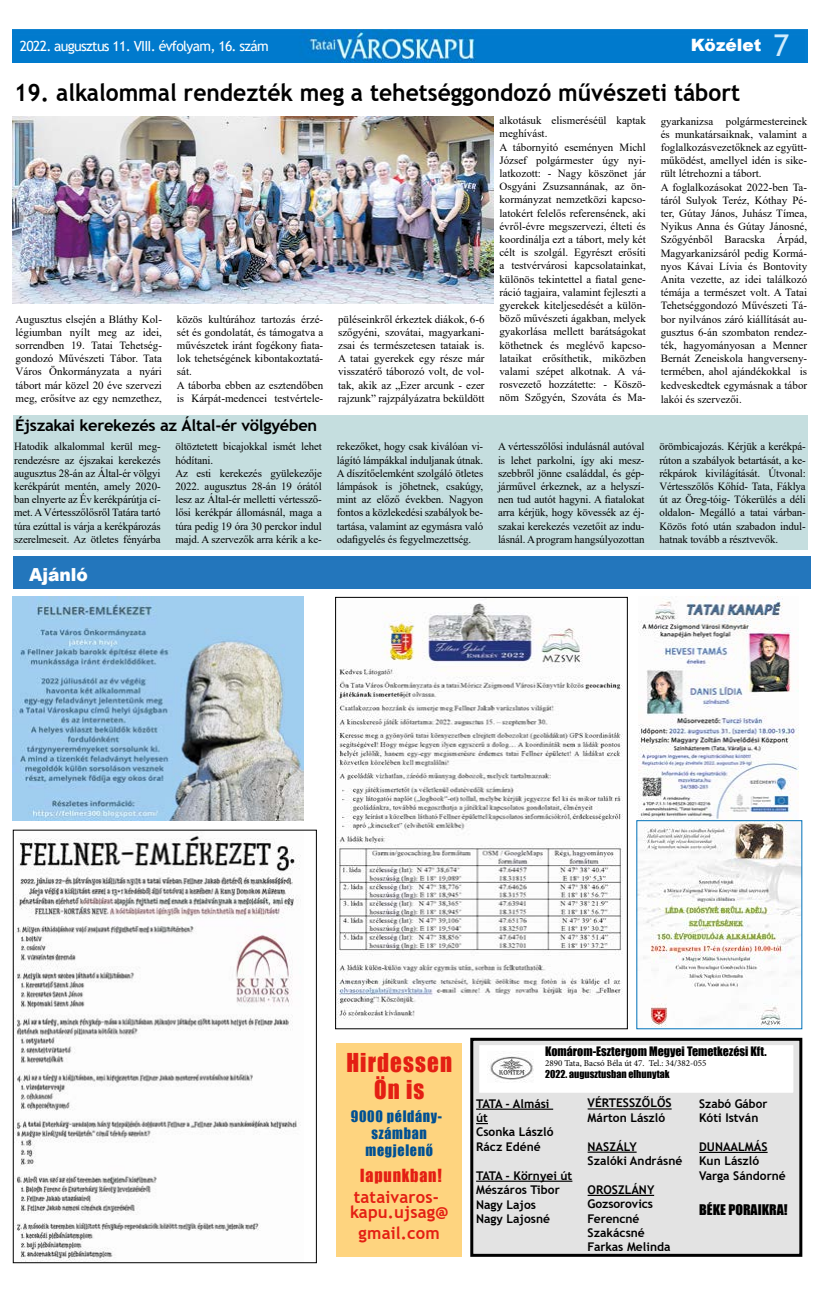
<style>
.page{position:relative;width:820px;height:1293px;background:#fff}
.page>*{position:absolute;margin:0;border:0;box-sizing:border-box;transform-origin:0 0}
.t1{font:700 24px "Trebuchet MS";color:#000;scale:.95 1}
.t2{font:23.9px/27.6px "Impact";letter-spacing:.05em;color:#e41f13;text-align:center;scale:.96 1}
.t3{font:900 18px "Arial";color:#fff;scale:.95 1}
.t4{font:700 17px/15px "Trebuchet MS";letter-spacing:.01em;color:#e41f13}
.t5{font:900 17px "Arial";color:#fff}
.t6{font:16.6px "Impact";letter-spacing:.05em;color:#e41f13;scale:.96 1}
.t7{font:700 16px "Trebuchet MS";letter-spacing:-.02em;color:#000}
.t8{font:14.6px/16.8px "Impact";letter-spacing:.05em;color:#005093;text-align:center;scale:.96 1}
.t9{font:14px "Trebuchet MS";letter-spacing:-.05em;color:#fff}
.t10{font:13.5px "Impact";color:#000}
.t11{font:700 12px/14.4px "Trebuchet MS";color:#000}
.t12{font:12px "Impact";color:#000}
.t13{font:11px/13.2px "Times New Roman";color:#000;text-align:justify}
.t14{font:10px "Impact";color:#000}
.t15{font:9px "Minion Pro";color:#000}
.s1{font-family:"Trebuchet MS";font-weight:400;font-size:30px;color:#d0ebfc}
</style>
<div class="page">
<img style="left:13px;top:30px;width:793px;height:33px">
<img style="left:13px;top:117px;width:480px;height:187px">
<div style="left:13px;top:556px;width:797px;height:33px;background:#2376bc"></div>
<img style="left:638px;top:597px;width:160px;height:223px">
<img style="left:638px;top:822px;width:162px;height:205px">
<img style="left:337px;top:603px;width:286px;height:417px">
<div style="left:335px;top:597px;width:292px;height:432px;border:1px solid #000"></div>
<div style="left:471px;top:1039px;width:329px;height:216px;background:#e3e3e3"></div>
<hr style="left:476px;top:1108px;width:77px;height:1px;background:#000">
<svg style="left:476px;top:1123px;width:12px;height:1px"></svg>
<hr style="left:476px;top:1180px;width:96px;height:1px;background:#000">
<hr style="left:587px;top:1108px;width:84px;height:1px;background:#000">
<hr style="left:587px;top:1151px;width:49px;height:1px;background:#000">
<hr style="left:587px;top:1194px;width:67px;height:2px;background:#000">
<hr style="left:699px;top:1151px;width:68px;height:2px;background:#000">
<div style="left:470px;top:1037px;width:332px;height:219px;border:3px solid #000"></div>
<div style="left:477px;top:1043px;width:317px;height:51px;background:#fff"></div>
<div style="left:476px;top:1042px;width:320px;height:53px;border:3px solid #e3e3e3"></div>
<img style="left:488px;top:1056px;width:45px;height:26px">
<img style="left:15px;top:835px;width:286px;height:426px">
<div style="left:13px;top:829px;width:304px;height:434px;border:1px solid #000"></div>
<img style="left:12px;top:597px;width:291px;height:223px">
<div style="left:13px;top:415px;width:793px;height:135px;background:#c5dedf"></div>
<div style="left:336px;top:1043px;width:125px;height:213px;background:#fed47f"></div>
<p class="t9" style="left:20px;top:37px;width:250px">2022. augusztus 11. VIII. évfolyam, 16. szám</p>
<h3 class="t5" style="left:690px;top:33px;width:100px">Közélet <span class="s1">7</span></h3>
<h1 class="t1" style="left:14px;top:78px;width:765px">19. alkalommal rendezték meg a tehetséggondozó művészeti tábort</h1>
<p class="t13" style="left:16px;top:312px;width:148px">Augusztus elsején a Bláthy Kol&shy;légiumban nyílt meg az idei, sorrendben 19. Tatai Tehetség&shy;gondozó Művészeti Tábor. Tata Város Önkormányzata a nyári tábort már közel 20 éve szervezi meg, erősítve az egy nemzethez,</p>
<p class="t13" style="left:177px;top:312px;width:148px;text-align:left">közös kultúrához tartozás érzé&shy;sét és gondolatát, és támogatva a művészetek iránt fogékony fiata&shy;lok tehetségének kibontakoztatá&shy;sát.<br>A táborba ebben az esztendőben is Kárpát-medencei testvértele-</p>
<p class="t13" style="left:338px;top:312px;width:148px">püléseinkről érkeztek diákok, 6-6 szőgyéni, szovátai, magyarkani&shy;zsai és természetesen tataiak is.<br>A tatai gyerekek egy része már visszatérő táborozó volt, de vol&shy;tak, akik az „Ezer arcunk - ezer rajzunk” rajzpályázatra beküldött</p>
<h3 class="t7" style="left:15px;top:415px;width:303px">Éjszakai kerekezés az Által-ér völgyében</h3>
<p class="t13" style="left:499px;top:113px;width:148px;text-align:left">alkotásuk elismeréséül kaptak meghívást.<br>A tábornyitó eseményen Michl<br>József polgármester úgy nyi&shy;latkozott: - Nagy köszönet jár<br>Osgyáni Zsuzsannának, az ön&shy;kormányzat nemzetközi kapcso&shy;latokért felelős referensének, aki évről-évre megszervezi, élteti és koordinálja ezt a tábort, mely két célt is szolgál. Egyrészt erősíti a testvérvárosi kapcsolatainkat, különös tekintettel a fiatal gene&shy;ráció tagjaira, valamint fejleszti a gyerekek kiteljesedését a külön&shy;böző művészeti ágakban, melyek gyakorlása mellett barátságokat köthetnek és meglévő kapcso&shy;lataikat erősíthetik, miközben valami szépet alkotnak. A vá&shy;rosvezető hozzátette: - Köszö&shy;nöm Szőgyén, Szováta és Ma-</p>
<p class="t13" style="left:660px;top:114px;width:148px;text-align:left">gyarkanizsa polgármestereinek és munkatársaiknak, valamint a foglalkozásvezetőknek az együtt&shy;működést, amellyel idén is sike&shy;rült létrehozni a tábort.<br>A foglalkozásokat 2022-ben Ta&shy;táról Sulyok Teréz, Kóthay Pé&shy;ter, Gútay János, Juhász Tímea,<br>Nyikus Anna és Gútay Jánosné,<br>Szőgyénből Baracska Árpád,<br>Magyarkanizsáról pedig Kormá&shy;nyos Kávai Lívia és Bontovity<br>Anita vezette, az idei találkozó témája a természet volt. A Tatai<br>Tehetséggondozó Művészeti Tá&shy;bor nyilvános záró kiállítását au&shy;gusztus 6-án szombaton rendez&shy;ték, hagyományosan a Menner<br>Bernát Zeneiskola hangverseny&shy;termében, ahol ajándékokkal is kedveskedtek egymásnak a tábor</p>
<p class="t13" style="left:660px;top:392px;width:82px">lakói és szervezői.</p>
<p class="t13" style="left:14px;top:440px;width:148px">Hatodik alkalommal kerül meg&shy;rendezésre az éjszakai kerekezés augusztus 28-án az Által-ér völgyi kerékpárút mentén, amely 2020- ban elnyerte az Év kerékpárútja cí&shy;met. A Vértesszőlősről Tatára tartó túra ezúttal is várja a kerékpározás szerelmeseit. Az ötletes fényárba</p>
<p class="t13" style="left:175px;top:440px;width:148px;text-align:left">öltöztetett bicajokkal ismét lehet hódítani.<br>Az esti kerekezés gyülekezője<br>2022. augusztus 28-án 19 órától lesz az Által-ér melletti vértessző&shy;lősi kerékpár állomásnál, maga a túra pedig 19 óra 30 perckor indul majd. A szervezők arra kérik a ke-</p>
<p class="t13" style="left:336px;top:440px;width:148px">rekezőket, hogy csak kiválóan vi&shy;lágító lámpákkal induljanak útnak.<br>A díszítőelemként szolgáló ötletes lámpások is jöhetnek, csakúgy, mint az előző években. Nagyon fontos a közlekedési szabályok be&shy;tartása, valamint az egymásra való odafigyelés és fegyelmezettség.</p>
<p class="t13" style="left:498px;top:440px;width:148px">A vértesszőlősi indulásnál autóval is lehet parkolni, így aki mes - szebbről jönne családdal, és gép&shy;járművel érkeznek, az a helyszí&shy;nen tud autót hagyni. A fiatalokat arra kérjük, hogy kövessék az éj&shy;szakai kerekezés vezetőit az indu&shy;lásnál. A program hangsúlyozottan</p>
<p class="t13" style="left:659px;top:440px;width:148px">örömbicajozás. Kérjük a kerékpá&shy;rúton a szabályok betartását, a ke&shy;rékpárok kivilágítását. Útvonal:<br>Vértesszőlős Kőhíd- Tata, Fáklya út az Öreg-tóig- Tókerülés a déli oldalon- Megálló a tatai várban-Közös fotó után szabadon indul&shy;hatnak tovább a résztvevők.</p>
<h3 class="t3" style="left:29px;top:561px;width:64px">Ajánló</h3>
<h2 class="t2" style="left:346px;top:1048px;width:112px">Hirdessen<br>Ön is</h2>
<h3 class="t8" style="left:350px;top:1107px;width:97px">9000 példány&shy;számban megjelenő</h3>
<h3 class="t6" style="left:360px;top:1162px;width:86px">lapunkban!</h3>
<h3 class="t4" style="left:350px;top:1189px;width:100px">tataivaros&shy;kapu.ujsag@</h3>
<h3 class="t4" style="left:358px;top:1225px;width:83px">gmail.com</h3>
<p class="t12" style="left:545px;top:1041px;width:223px">Komárom-Esztergom Megyei Temetkezési Kft.</p>
<p class="t15" style="left:545px;top:1057px;width:163px">2890 Tata, Bacsó Béla út 47. Tel.: 34/382-055</p>
<p class="t14" style="left:545px;top:1066px;width:126px">2022. augusztusban elhunytak</p>
<p class="t11" style="left:476px;top:1096px;width:79px">TATA - Almási út<br>Csonka László<br>Rácz Edéné</p>
<p class="t11" style="left:476px;top:1168px;width:98px">TATA - Környei út<br>Mészáros Tibor<br>Nagy Lajos<br>Nagy Lajosné</p>
<p class="t11" style="left:587px;top:1096px;width:85px">VÉRTESSZŐLŐS<br>Márton László</p>
<p class="t11" style="left:587px;top:1139px;width:96px">NASZÁLY<br>Szalóki Andrásné</p>
<p class="t11" style="left:587px;top:1182px;width:84px">OROSZLÁNY<br>Gozsorovics<br>Ferencné<br>Szakácsné<br>Farkas Melinda</p>
<p class="t11" style="left:699px;top:1096px;width:70px">Szabó Gábor<br>Kóti István</p>
<p class="t11" style="left:699px;top:1139px;width:88px">DUNAALMÁS<br>Kun László<br>Varga Sándorné</p>
<p class="t10" style="left:699px;top:1199px;width:90px">BÉKE PORAIKRA!</p>
</div>
